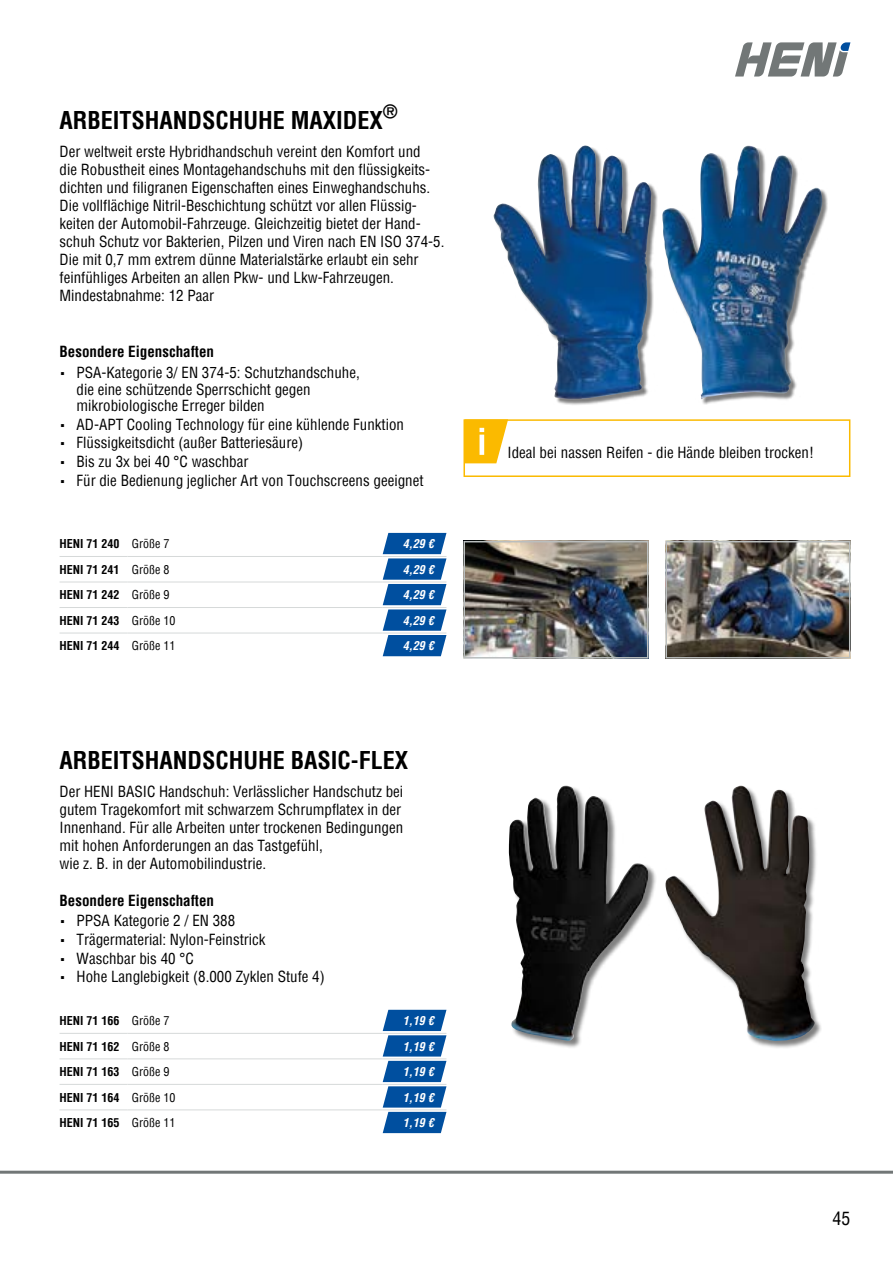
<style>
.page{position:relative;width:893px;height:1263px;background:#fff}
.page>*{position:absolute;margin:0;border:0;box-sizing:border-box;transform-origin:0 0}
.t1{font:700 condensed 24px "Helvetica";color:#000}
.t2{font:condensed 18px "Helvetica";color:#000}
.t3{font:condensed 15px/18px "Helvetica";color:#000}
.t4{font:700 condensed 15px "Helvetica";color:#000}
.t5{font:700 condensed 12px "Helvetica";color:#000}
.t6{font:italic 700 condensed 12px "Helvetica";color:#fff}
.s1{font-family:"The Sans C4 s";font-weight:300;font-stretch:normal}
.s2{font-weight:400}
</style>
<div class="page">
<svg style="left:735px;top:42px;width:115px;height:35px"></svg>
<hr style="left:0;top:1171px;width:893px;height:3px;background:#727777">
<img style="left:466px;top:544px;width:179px;height:111px">
<div style="left:463px;top:541px;width:185px;height:117px;border:2px solid #babebe"></div>
<img style="left:668px;top:544px;width:179px;height:111px">
<div style="left:665px;top:541px;width:185px;height:117px;border:2px solid #babebe"></div>
<div style="left:666px;top:786px;width:156px;height:262px;background:#000;opacity:.5"></div>
<img style="left:665px;top:786px;width:150px;height:256px">
<div style="left:509px;top:786px;width:147px;height:262px;background:#000;opacity:.5"></div>
<img style="left:508px;top:786px;width:142px;height:255px">
<div style="left:664px;top:148px;width:164px;height:256px;background:#000;opacity:.5"></div>
<img style="left:662px;top:146px;width:160px;height:253px">
<div style="left:495px;top:148px;width:162px;height:258px;background:#000;opacity:.5"></div>
<img style="left:493px;top:146px;width:158px;height:254px">
<div style="left:463px;top:419px;width:387px;height:58px;border:2px solid #fbba00"></div>
<svg style="left:464px;top:419px;width:45px;height:45px"></svg>
<svg style="left:383px;top:1010px;width:63px;height:123px;background:#2d6daf"></svg>
<hr style="left:60px;top:1033px;width:68px;height:1px;background:#d6d9d9">
<hr style="left:128px;top:1033px;width:255px;height:1px;background:#d6d9d9">
<hr style="left:383px;top:1033px;width:63px;height:1px;background:#d6d9d9">
<hr style="left:60px;top:1058px;width:68px;height:1px;background:#d6d9d9">
<hr style="left:128px;top:1058px;width:255px;height:1px;background:#d6d9d9">
<hr style="left:383px;top:1058px;width:63px;height:1px;background:#d6d9d9">
<hr style="left:60px;top:1084px;width:68px;height:1px;background:#d6d9d9">
<hr style="left:128px;top:1084px;width:255px;height:1px;background:#d6d9d9">
<hr style="left:383px;top:1084px;width:63px;height:1px;background:#d6d9d9">
<hr style="left:60px;top:1110px;width:68px;height:1px;background:#d6d9d9">
<hr style="left:128px;top:1110px;width:255px;height:1px;background:#d6d9d9">
<hr style="left:383px;top:1110px;width:63px;height:1px;background:#d6d9d9">
<svg style="left:383px;top:533px;width:63px;height:123px;background:#2d6eaf"></svg>
<hr style="left:60px;top:556px;width:68px;height:1px;background:#d6d9d9">
<hr style="left:128px;top:556px;width:255px;height:1px;background:#d6d9d9">
<hr style="left:383px;top:556px;width:63px;height:1px;background:#d6d9d9">
<hr style="left:60px;top:582px;width:68px;height:1px;background:#d6d9d9">
<hr style="left:128px;top:582px;width:255px;height:1px;background:#d6d9d9">
<hr style="left:383px;top:582px;width:63px;height:1px;background:#d6d9d9">
<hr style="left:60px;top:607px;width:68px;height:1px;background:#d6d9d9">
<hr style="left:128px;top:607px;width:255px;height:1px;background:#d6d9d9">
<hr style="left:383px;top:607px;width:63px;height:1px;background:#d6d9d9">
<hr style="left:60px;top:633px;width:68px;height:1px;background:#d6d9d9">
<hr style="left:128px;top:633px;width:255px;height:1px;background:#d6d9d9">
<hr style="left:383px;top:633px;width:63px;height:1px;background:#d6d9d9">
<h1 class="t1" style="left:60px;top:104px;width:340px">ARBEITSHANDSCHUHE MAXIDEX<sup>®</sup></h1>
<p class="t3" style="left:60px;top:142px;width:386px">Der weltweit erste Hybridhandschuh vereint den Komfort und<br>die Robustheit eines Montagehandschuhs mit den flüssigkeits&shy;dichten und filigranen Eigenschaften eines Einweghandschuhs.<br>Die vollflächige Nitril-Beschichtung schützt vor allen Flüssig&shy;keiten der Automobil-Fahrzeuge. Gleichzeitig bietet der Hand&shy;schuh Schutz vor Bakterien, Pilzen und Viren nach EN ISO 374-5.<br>Die mit 0,7 mm extrem dünne Materialstärke erlaubt ein sehr feinfühliges Arbeiten an allen Pkw- und Lkw-Fahrzeugen.<br>Mindestabnahme: 12 Paar</p>
<p class="t4" style="left:60px;top:342px;width:156px">Besondere Eigenschaften</p>
<p class="t3" style="left:77px;top:364px;width:285px;line-height:16.5px;text-indent:-17px"><span class="s1">▪</span> PSA-Kategorie 3/ EN 374-5: Schutzhandschuhe, die eine schützende Sperrschicht gegen mikrobiologische Erreger bilden</p>
<p class="t3" style="left:60px;top:415px;width:346px"><span class="s1">▪</span> AD-APT Cooling Technology für eine kühlende Funktion</p>
<p class="t3" style="left:60px;top:434px;width:245px"><span class="s1">▪</span> Flüssigkeitsdicht (außer Batteriesäure)</p>
<p class="t3" style="left:60px;top:452px;width:190px"><span class="s1">▪</span> Bis zu 3x bei 40 °C waschbar</p>
<p class="t3" style="left:60px;top:471px;width:365px"><span class="s1">▪</span> Für die Bedienung jeglicher Art von Touchscreens geeignet</p>
<p class="t5" style="left:60px;top:536px;width:111px">HENI 71 240 <span class="s2">Größe 7</span></p>
<p class="t6" style="left:403px;top:536px;width:32px">4,29 €</p>
<p class="t5" style="left:60px;top:561px;width:111px">HENI 71 241 <span class="s2">Größe 8</span></p>
<p class="t6" style="left:403px;top:561px;width:32px">4,29 €</p>
<p class="t5" style="left:60px;top:587px;width:111px">HENI 71 242 <span class="s2">Größe 9</span></p>
<p class="t6" style="left:403px;top:587px;width:32px">4,29 €</p>
<p class="t5" style="left:60px;top:612px;width:117px">HENI 71 243 <span class="s2">Größe 10</span></p>
<p class="t6" style="left:403px;top:612px;width:32px">4,29 €</p>
<p class="t5" style="left:60px;top:638px;width:117px">HENI 71 244 <span class="s2">Größe 11</span></p>
<p class="t6" style="left:403px;top:638px;width:32px">4,29 €</p>
<h1 class="t1" style="left:60px;top:744px;width:350px">ARBEITSHANDSCHUHE BASIC-FLEX</h1>
<p class="t3" style="left:60px;top:782px;width:345px">Der HENI BASIC Handschuh: Verlässlicher Handschutz bei gutem Tragekomfort mit schwarzem Schrumpflatex in der Innenhand. Für alle Arbeiten unter trockenen Bedingungen mit hohen Anforderungen an das Tastgefühl,<br>wie z. B. in der Automobilindustrie.</p>
<p class="t4" style="left:60px;top:890px;width:156px">Besondere Eigenschaften</p>
<p class="t3" style="left:60px;top:912px;width:177px"><span class="s1">▪</span> PPSA Kategorie 2 / EN 388</p>
<p class="t3" style="left:60px;top:930px;width:208px"><span class="s1">▪</span> Trägermaterial: Nylon-Feinstrick</p>
<p class="t3" style="left:60px;top:949px;width:136px"><span class="s1">▪</span> Waschbar bis 40 °C</p>
<p class="t3" style="left:60px;top:967px;width:267px"><span class="s1">▪</span> Hohe Langlebigkeit (8.000 Zyklen Stufe 4)</p>
<p class="t5" style="left:60px;top:1013px;width:111px">HENI 71 166 <span class="s2">Größe 7</span></p>
<p class="t6" style="left:403px;top:1013px;width:32px">1,19 €</p>
<p class="t5" style="left:60px;top:1038px;width:111px">HENI 71 162 <span class="s2">Größe 8</span></p>
<p class="t6" style="left:403px;top:1038px;width:32px">1,19 €</p>
<p class="t5" style="left:60px;top:1064px;width:111px">HENI 71 163 <span class="s2">Größe 9</span></p>
<p class="t6" style="left:403px;top:1064px;width:32px">1,19 €</p>
<p class="t5" style="left:60px;top:1089px;width:117px">HENI 71 164 <span class="s2">Größe 10</span></p>
<p class="t6" style="left:403px;top:1089px;width:32px">1,19 €</p>
<p class="t5" style="left:60px;top:1115px;width:117px">HENI 71 165 <span class="s2">Größe 11</span></p>
<p class="t6" style="left:403px;top:1115px;width:32px">1,19 €</p>
<p class="t3" style="left:507px;top:444px;width:308px">Ideal bei nassen Reifen - die Hände bleiben trocken!</p>
<p class="t2" style="left:832px;top:1206px;width:19px">45</p>
</div>
